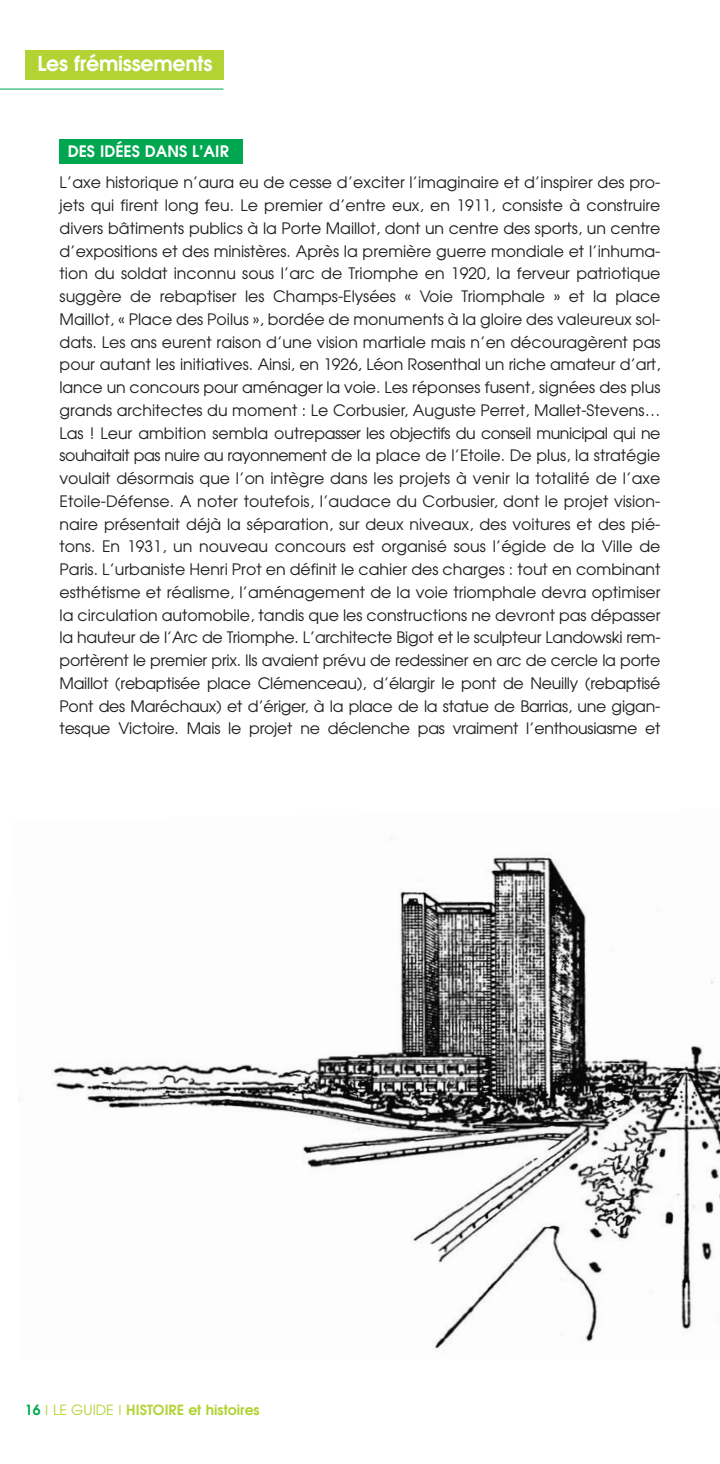
<style>
.page{position:relative;width:720px;height:1464px;background:#fff}
.page>*{position:absolute;margin:0;border:0;box-sizing:border-box;transform-origin:0 0}
.t1{font:600 20.65px "Avant Garde";letter-spacing:-.01em;color:#fff}
.t2{font:15.75px/22.8px "Avant Garde";letter-spacing:-.015em;color:#231f20;text-align:justify}
.t3{font:600 15.75px "Avant Garde";color:#fff}
.t4{font:600 14px "Avant Garde";color:#b3d334}
.s1{color:#00a650}
.s2{font-family:"Helvetica";font-weight:300}
.s3{font-weight:400}
</style>
<div class="page">
<div style="left:60px;top:139px;width:183px;height:25px;background:#00a650"></div>
<img style="left:18px;top:837px;width:701px;height:512px">
<div style="left:25px;top:50px;width:198px;height:29px;background:#b3d334"></div>
<hr style="left:0;top:89px;width:223px;height:1px;background:#00a650">
<h1 class="t1" style="left:37px;top:56px;width:176px">Les frémissements</h1>
<p class="t3" style="left:68px;top:146px;width:162px">DES IDÉES DANS L’AIR</p>
<p class="t2" style="left:60px;top:173px;width:602px">L’axe historique n’aura eu de cesse d’exciter l’imaginaire et d’inspirer des pro&shy;jets qui firent long feu. Le premier d’entre eux, en 1911, consiste à construire divers bâtiments publics à la Porte Maillot, dont un centre des sports, un centre d’expositions et des ministères. Après la première guerre mondiale et l’inhuma&shy;tion du soldat inconnu sous l’arc de Triomphe en 1920, la ferveur patriotique suggère de rebaptiser les Champs-Elysées « Voie Triomphale » et la place Maillot, « Place des Poilus », bordée de monuments à la gloire des valeureux sol&shy;dats. Les ans eurent raison d’une vision martiale mais n’en découragèrent pas pour autant les initiatives. Ainsi, en 1926, Léon Rosenthal un riche amateur d’art, lance un concours pour aménager la voie. Les réponses fusent, signées des plus grands architectes du moment : Le Corbusier, Auguste Perret, Mallet-Stevens… Las ! Leur ambition sembla outrepasser les objectifs du conseil municipal qui ne souhaitait pas nuire au rayonnement de la place de l’Etoile. De plus, la stratégie voulait désormais que l’on intègre dans les projets à venir la totalité de l’axe Etoile-Défense. A noter toutefois, l’audace du Corbusier, dont le projet vision&shy;naire présentait déjà la séparation, sur deux niveaux, des voitures et des pié&shy;tons. En 1931, un nouveau concours est organisé sous l’égide de la Ville de Paris. L’urbaniste Henri Prot en définit le cahier des charges : tout en combinant esthétisme et réalisme, l’aménagement de la voie triomphale devra optimiser la circulation automobile, tandis que les constructions ne devront pas dépasser la hauteur de l’Arc de Triomphe. L’architecte Bigot et le sculpteur Landowski rem&shy;portèrent le premier prix. Ils avaient prévu de redessiner en arc de cercle la porte Maillot (rebaptisée place Clémenceau), d’élargir le pont de Neuilly (rebaptisé Pont des Maréchaux) et d’ériger, à la place de la statue de Barrias, une gigan&shy;tesque Victoire. Mais le projet ne déclenche pas vraiment l’enthousiasme et</p>
<p class="t4" style="left:25px;top:1404px;width:236px"><span class="s1">16</span> <span class="s2">I</span> <span class="s3">LE GUIDE</span> <span class="s2">I</span> HISTOIRE et histoires</p>
</div>
